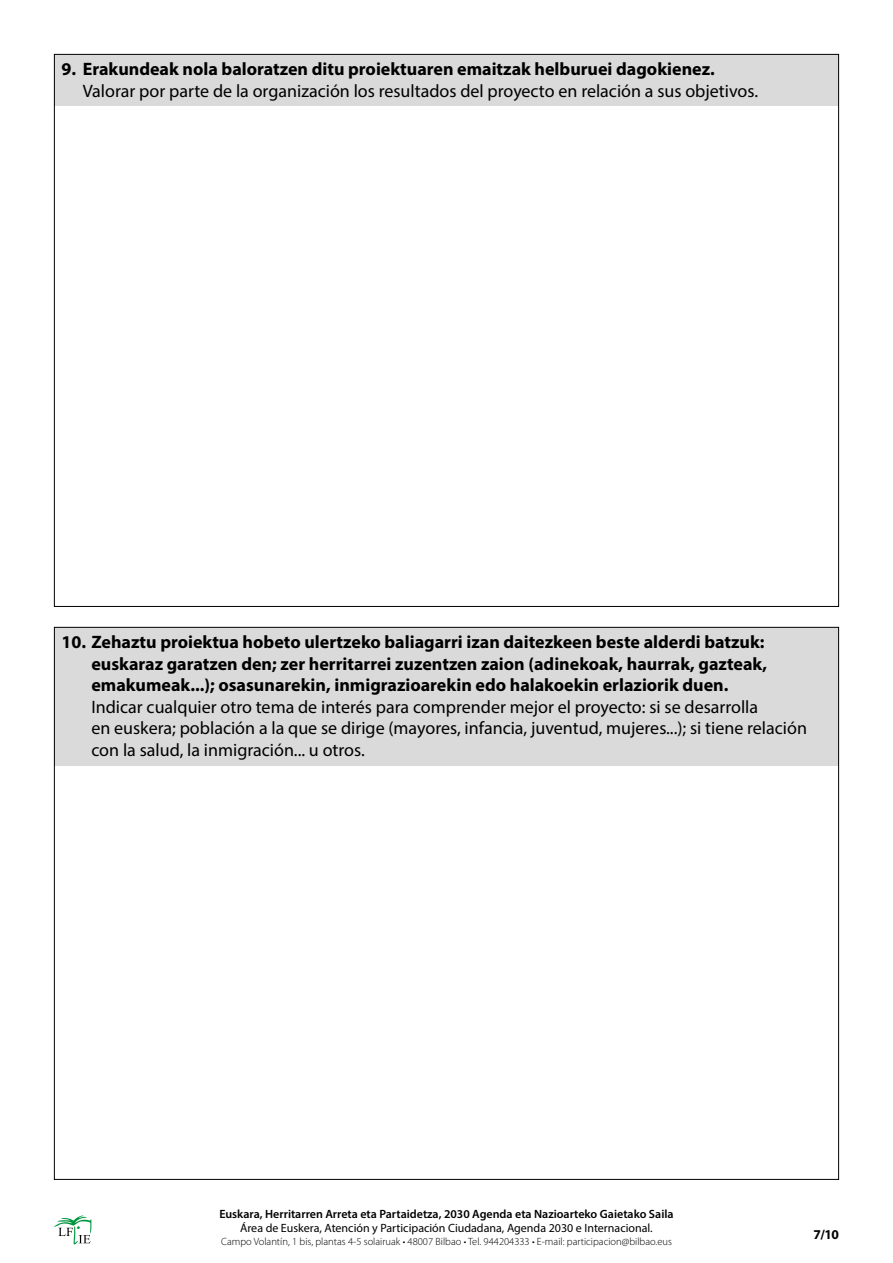
<style>
.page{position:relative;width:893px;height:1263px;background:#fff}
.page>*{position:absolute;margin:0;border:0;box-sizing:border-box;transform-origin:0 0}
.t1{font:700 18px/21.6px "Myriad Pro";color:#000}
.t2{font:18px/21.6px "Myriad Pro";color:#000}
.t3{font:700 13.5px "Myriad Pro";color:#000}
.t4{font:600 12px "Myriad Pro";color:#000}
.t5{font:12px "Myriad Pro";color:#000}
.t6{font:300 10.5px "Myriad Pro";color:#000}
</style>
<div class="page">
<svg style="left:54px;top:1215px;width:37px;height:29px"></svg>
<div style="left:54px;top:54px;width:785px;height:52px;background:#dadada"></div>
<div style="left:54px;top:627px;width:785px;height:139px;background:#dadada"></div>
<p class="t1" style="left:62px;top:58px;width:655px">9. Erakundeak nola baloratzen ditu proiektuaren emaitzak helburuei dagokienez.</p>
<p class="t2" style="left:83px;top:80px;width:677px">Valorar por parte de la organización los resultados del proyecto en relación a sus objetivos.</p>
<p class="t1" style="left:91px;top:630px;width:677px;text-indent:-30px">10. Zehaztu proiektua hobeto ulertzeko baliagarri izan daitezkeen beste alderdi batzuk: euskaraz garatzen den; zer herritarrei zuzentzen zaion (adinekoak, haurrak, gazteak, emakumeak...); osasunarekin, inmigrazioarekin edo halakoekin erlaziorik duen.</p>
<p class="t2" style="left:91px;top:696px;width:717px">Indicar cualquier otro tema de interés para comprender mejor el proyecto: si se desarrolla<br>en euskera; población a la que se dirige (mayores, infancia, juventud, mujeres...); si tiene relación con la salud, la inmigración... u otros.</p>
<p class="t4" style="left:219px;top:1206px;width:456px">Euskara, Herritarren Arreta eta Partaidetza, 2030 Agenda eta Nazioarteko Gaietako Saila</p>
<p class="t5" style="left:240px;top:1221px;width:414px">Área de Euskera, Atención y Participación Ciudadana, Agenda 2030 e Internacional.</p>
<p class="t6" style="left:221px;top:1236px;width:452px">Campo Volantín, 1 bis, plantas 4-5 solairuak • 48007 Bilbao • Tel. 944204333 • E-mail: participacion@bilbao.eus</p>
<p class="t3" style="left:814px;top:1226px;width:27px">7/10</p>
</div>
